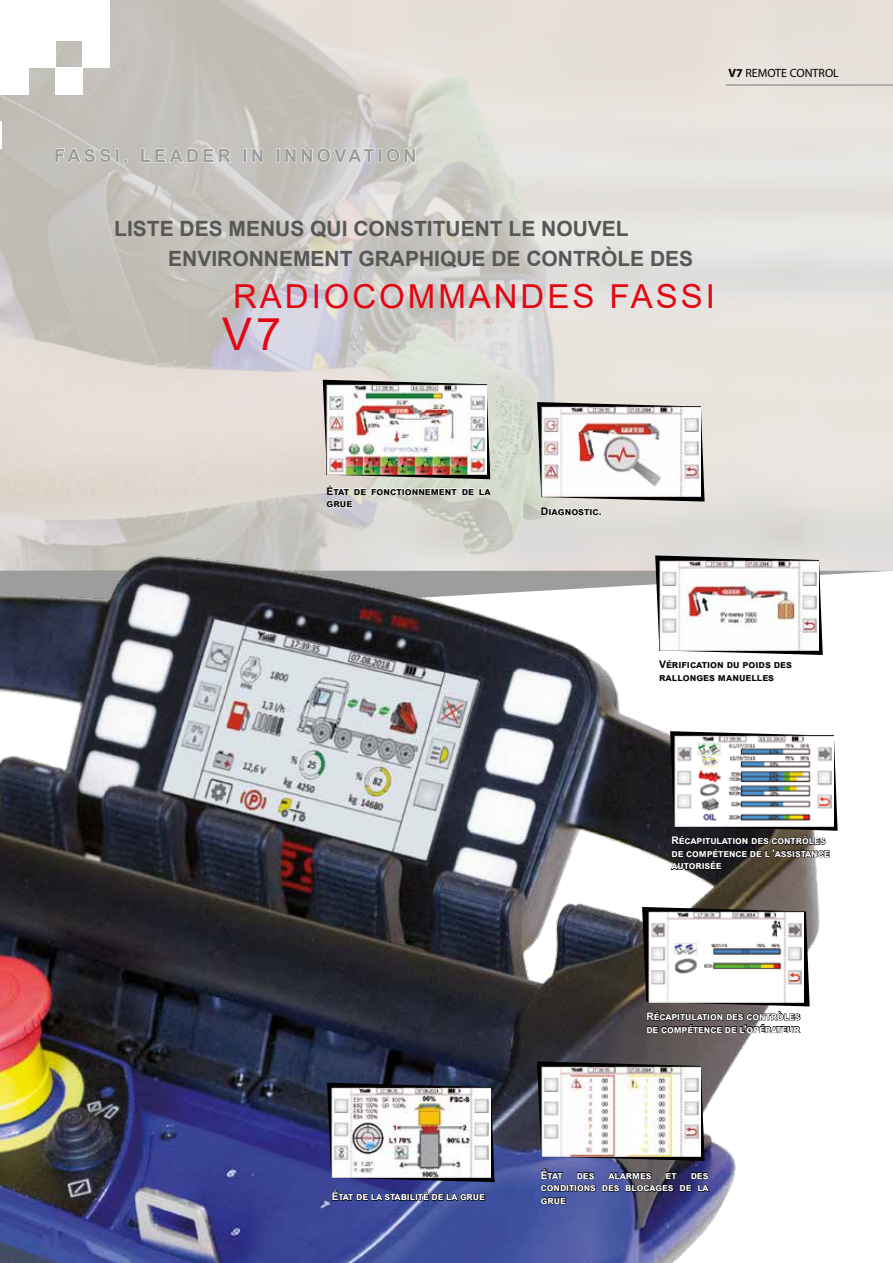
<style>
.page{position:relative;width:893px;height:1263px;background:#fff}
.page>*{position:absolute;margin:0;border:0;box-sizing:border-box;transform-origin:0 0}
.t1{font:45px "Arial";color:#e30613}
.t2{font:33px "Arial";letter-spacing:.09em;color:#e30613}
.t3{font:700 21px/30px "Arial";color:#575756}
.t4{font:700 18px "Arial";letter-spacing:.19em;color:#9d9d9c}
.t5{font:12px "Myriad Pro";color:#000}
.t6{font:700 10.5px/12.6px "Arial";letter-spacing:-.01em;color:#fff}
.t7{font:700 10.5px/12.6px "Arial";color:#000}
.s1{font-weight:700}
</style>
<div class="page">
<img style="left:0;top:0;width:893px;height:519px">
<hr style="left:0;top:0;width:2px;height:40px;background:#fff">
<div style="left:2px;top:0;width:27px;height:41px;background:#fff"></div>
<hr style="left:0;top:40px;width:2px;height:28px;background:#fff">
<div style="left:2px;top:41px;width:27px;height:27px;background:#fff"></div>
<div style="left:29px;top:41px;width:27px;height:27px;background:#fff"></div>
<hr style="left:0;top:68px;width:2px;height:26px;background:#fff">
<div style="left:2px;top:68px;width:27px;height:27px;background:#fff"></div>
<div style="left:56px;top:68px;width:27px;height:27px;background:#fff"></div>
<hr style="left:0;top:122px;width:2px;height:26px;background:#fff">
<div style="left:83px;top:41px;width:27px;height:27px;background:#fff"></div>
<div style="left:83px;top:0;width:27px;height:41px;background:#fff"></div>
<div style="left:56px;top:0;width:27px;height:41px;background:#fff"></div>
<div style="left:29px;top:0;width:27px;height:41px;background:#fff"></div>
<hr style="left:726px;top:84px;width:167px;height:2px;background:#9d9d9c">
<div style="left:843px;top:519px;width:50px;height:55px;background:#dedddc"></div>
<svg style="left:55px;top:148px;width:73px;height:18px"></svg>
<svg style="left:141px;top:148px;width:91px;height:15px"></svg>
<div style="left:243px;top:149px;width:4px;height:13px;border:1px solid #fff"></div>
<svg style="left:252px;top:148px;width:11px;height:15px"></svg>
<svg style="left:277px;top:148px;width:139px;height:15px"></svg>
<img style="left:0;top:499px;width:843px;height:764px">
<svg style="left:327px;top:1083px;width:168px;height:99px"></svg>
<img style="left:331px;top:1087px;width:160px;height:90px">
<svg style="left:537px;top:1061px;width:168px;height:100px"></svg>
<img style="left:541px;top:1066px;width:160px;height:90px">
<img style="left:323px;top:380px;width:169px;height:128px">
<svg style="left:655px;top:555px;width:168px;height:127px"></svg>
<svg style="left:670px;top:731px;width:168px;height:139px"></svg>
<svg style="left:642px;top:907px;width:168px;height:126px"></svg>
<svg style="left:602px;top:1169px;width:108px;height:23px"></svg>
<svg style="left:540px;top:1168px;width:56px;height:37px"></svg>
<svg style="left:332px;top:1190px;width:153px;height:11px"></svg>
<img style="left:537px;top:402px;width:168px;height:114px">
<p class="t5" style="left:728px;top:65px;width:112px"><span class="s1">V7</span> REMOTE CONTROL</p>
<h3 class="t4" style="left:54px;top:143px;width:364px">FASSI, LEADER IN INNOVATION</h3>
<h3 class="t3" style="left:168px;top:214px;width:527px;text-indent:-54px">LISTE DES MENUS QUI CONSTITUENT LE NOUVEL<br>ENVIRONNEMENT GRAPHIQUE DE CONTRÒLE DES</h3>
<h2 class="t2" style="left:233px;top:273px;width:483px">RADIOCOMMANDES FASSI</h2>
<h1 class="t1" style="left:222px;top:303px;width:61px">V7</h1>
<p class="t7" style="left:327px;top:485px;width:165px">État de fonctionnement de la grue</p>
<p class="t7" style="left:541px;top:505px;width:62px">Diagnostic.</p>
<p class="t7" style="left:659px;top:658px;width:135px">Vérification du poids des rallonges manuelles</p>
<p class="t6" style="left:671px;top:834px;width:160px">Récapitulation des contròles de compétence de l 'assistance autorisée</p>
<p class="t6" style="left:332px;top:1190px;width:155px">État de la stabilité de la grue</p>
<p class="t6" style="left:646px;top:1010px;width:156px">Récapitulation des contròles de compétence de l'opérateur</p>
<p class="t6" style="left:541px;top:1169px;width:23px">État</p>
<p class="t6" style="left:577px;top:1169px;width:19px">des</p>
<p class="t6" style="left:608px;top:1169px;width:45px">alarmes</p>
<p class="t6" style="left:666px;top:1169px;width:12px">et</p>
<p class="t6" style="left:541px;top:1169px;width:169px;text-align:justify;text-indent:150px">des conditions des blocages de la grue</p>
</div>
